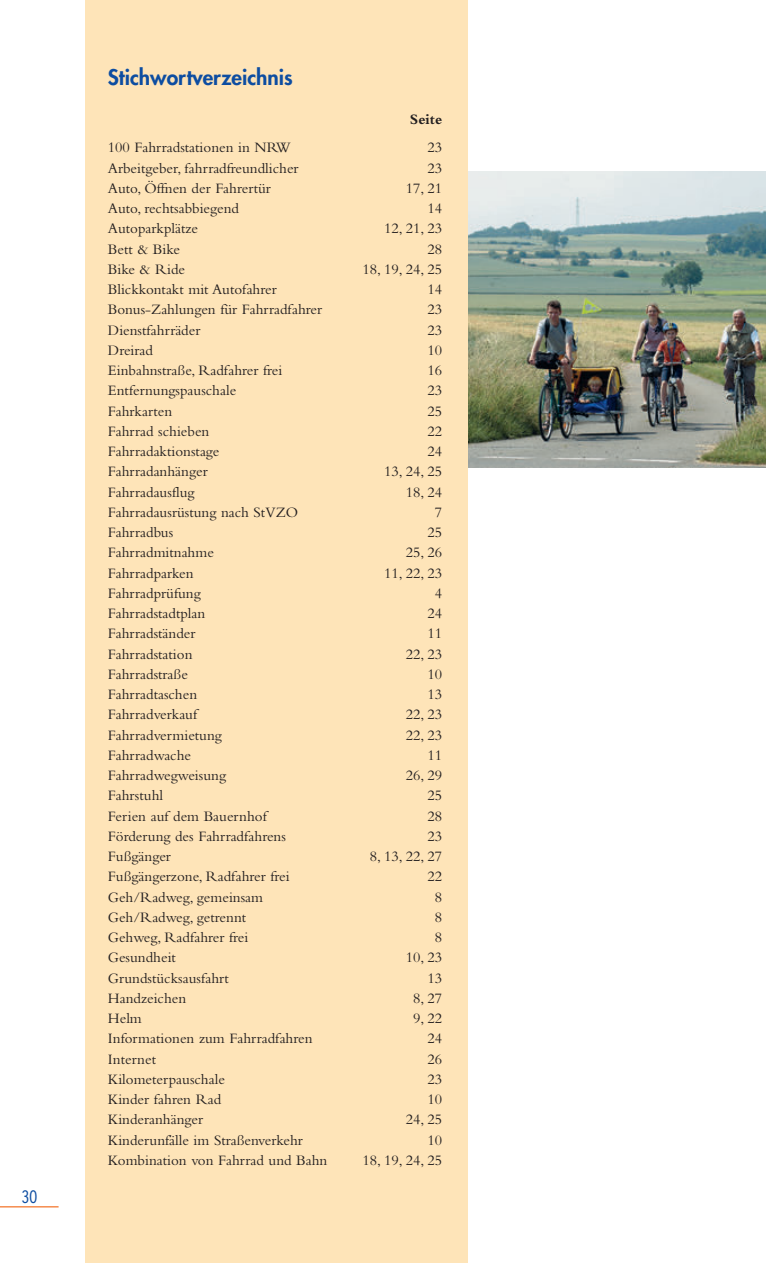
<style>
.page{position:relative;width:766px;height:1263px;background:#fff}
.page>*{position:absolute;margin:0;border:0;box-sizing:border-box;transform-origin:0 0}
.t1{font:800 21px "Futura";color:#0d4da1}
.t2{font:300 condensed 18px "Interstate";color:#0d4da1}
.t3{font:15px "Bembo";color:#231f20}
.t4{font:700 15px "Bembo";color:#231f20}
</style>
<div class="page">
<img style="left:468px;top:172px;width:297px;height:296px">
<div style="left:85px;top:0;width:383px;height:1263px;background:#fee4b8"></div>
<hr style="left:0;top:1206px;width:59px;height:1px;background:#f36e21">
<p class="t2" style="left:22px;top:1187px;width:17px">30</p>
<h1 class="t1" style="left:108px;top:63px;width:186px">Stichwortverzeichnis</h1>
<p class="t4" style="left:410px;top:111px;width:34px">Seite</p>
<p class="t3" style="left:108px;top:139px;width:184px">100 Fahrradstationen in NRW</p>
<p class="t3" style="left:427px;top:139px;width:16px">23</p>
<p class="t3" style="left:108px;top:159px;width:192px">Arbeitgeber, fahrradfreundlicher</p>
<p class="t3" style="left:427px;top:159px;width:16px">23</p>
<p class="t3" style="left:108px;top:179px;width:164px">Auto, Öffnen der Fahrertür</p>
<p class="t3" style="left:406px;top:179px;width:38px">17, 21</p>
<p class="t3" style="left:108px;top:200px;width:133px">Auto, rechtsabbiegend</p>
<p class="t3" style="left:427px;top:200px;width:16px">14</p>
<p class="t3" style="left:108px;top:220px;width:92px">Autoparkplätze</p>
<p class="t3" style="left:384px;top:220px;width:60px">12, 21, 23</p>
<p class="t3" style="left:108px;top:240px;width:74px">Bett &amp; Bike</p>
<p class="t3" style="left:427px;top:240px;width:16px">28</p>
<p class="t3" style="left:108px;top:260px;width:79px">Bike &amp; Ride</p>
<p class="t3" style="left:362px;top:260px;width:81px">18, 19, 24, 25</p>
<p class="t3" style="left:108px;top:281px;width:170px">Blickkontakt mit Autofahrer</p>
<p class="t3" style="left:427px;top:281px;width:16px">14</p>
<p class="t3" style="left:108px;top:301px;width:216px">Bonus-Zahlungen für Fahrradfahrer</p>
<p class="t3" style="left:427px;top:301px;width:16px">23</p>
<p class="t3" style="left:108px;top:321px;width:94px">Dienstfahrräder</p>
<p class="t3" style="left:427px;top:321px;width:16px">23</p>
<p class="t3" style="left:108px;top:341px;width:46px">Dreirad</p>
<p class="t3" style="left:427px;top:341px;width:16px">10</p>
<p class="t3" style="left:108px;top:362px;width:176px">Einbahnstraße, Radfahrer frei</p>
<p class="t3" style="left:427px;top:362px;width:16px">16</p>
<p class="t3" style="left:108px;top:382px;width:130px">Entfernungspauschale</p>
<p class="t3" style="left:427px;top:382px;width:16px">23</p>
<p class="t3" style="left:108px;top:402px;width:66px">Fahrkarten</p>
<p class="t3" style="left:427px;top:402px;width:16px">25</p>
<p class="t3" style="left:108px;top:422px;width:103px">Fahrrad schieben</p>
<p class="t3" style="left:427px;top:422px;width:16px">22</p>
<p class="t3" style="left:108px;top:443px;width:113px">Fahrradaktionstage</p>
<p class="t3" style="left:427px;top:443px;width:16px">24</p>
<p class="t3" style="left:108px;top:463px;width:101px">Fahrradanhänger</p>
<p class="t3" style="left:384px;top:463px;width:60px">13, 24, 25</p>
<p class="t3" style="left:108px;top:483px;width:88px">Fahrradausflug</p>
<p class="t3" style="left:406px;top:483px;width:38px">18, 24</p>
<p class="t3" style="left:108px;top:503px;width:192px">Fahrradausrüstung nach StVZO</p>
<p class="t3" style="left:435px;top:503px;width:9px">7</p>
<p class="t3" style="left:108px;top:524px;width:67px">Fahrradbus</p>
<p class="t3" style="left:427px;top:524px;width:16px">25</p>
<p class="t3" style="left:108px;top:544px;width:107px">Fahrradmitnahme</p>
<p class="t3" style="left:406px;top:544px;width:38px">25, 26</p>
<p class="t3" style="left:108px;top:564px;width:87px">Fahrradparken</p>
<p class="t3" style="left:384px;top:564px;width:60px">11, 22, 23</p>
<p class="t3" style="left:108px;top:584px;width:94px">Fahrradprüfung</p>
<p class="t3" style="left:435px;top:584px;width:9px">4</p>
<p class="t3" style="left:108px;top:605px;width:99px">Fahrradstadtplan</p>
<p class="t3" style="left:427px;top:605px;width:16px">24</p>
<p class="t3" style="left:108px;top:625px;width:89px">Fahrradständer</p>
<p class="t3" style="left:427px;top:625px;width:16px">11</p>
<p class="t3" style="left:108px;top:645px;width:86px">Fahrradstation</p>
<p class="t3" style="left:406px;top:645px;width:38px">22, 23</p>
<p class="t3" style="left:108px;top:665px;width:81px">Fahrradstraße</p>
<p class="t3" style="left:427px;top:665px;width:16px">10</p>
<p class="t3" style="left:108px;top:686px;width:91px">Fahrradtaschen</p>
<p class="t3" style="left:427px;top:686px;width:16px">13</p>
<p class="t3" style="left:108px;top:706px;width:91px">Fahrradverkauf</p>
<p class="t3" style="left:406px;top:706px;width:38px">22, 23</p>
<p class="t3" style="left:108px;top:726px;width:115px">Fahrradvermietung</p>
<p class="t3" style="left:406px;top:726px;width:38px">22, 23</p>
<p class="t3" style="left:108px;top:746px;width:85px">Fahrradwache</p>
<p class="t3" style="left:427px;top:746px;width:16px">11</p>
<p class="t3" style="left:108px;top:767px;width:120px">Fahrradwegweisung</p>
<p class="t3" style="left:406px;top:767px;width:38px">26, 29</p>
<p class="t3" style="left:108px;top:787px;width:57px">Fahrstuhl</p>
<p class="t3" style="left:427px;top:787px;width:16px">25</p>
<p class="t3" style="left:108px;top:807px;width:160px">Ferien auf dem Bauernhof</p>
<p class="t3" style="left:427px;top:807px;width:16px">28</p>
<p class="t3" style="left:108px;top:827px;width:179px">Förderung des Fahrradfahrens</p>
<p class="t3" style="left:427px;top:827px;width:16px">23</p>
<p class="t3" style="left:108px;top:848px;width:64px">Fußgänger</p>
<p class="t3" style="left:370px;top:848px;width:74px">8, 13, 22, 27</p>
<p class="t3" style="left:108px;top:868px;width:183px">Fußgängerzone, Radfahrer frei</p>
<p class="t3" style="left:427px;top:868px;width:16px">22</p>
<p class="t3" style="left:108px;top:888px;width:157px">Geh/Radweg, gemeinsam</p>
<p class="t3" style="left:435px;top:888px;width:9px">8</p>
<p class="t3" style="left:108px;top:908px;width:140px">Geh/Radweg, getrennt</p>
<p class="t3" style="left:435px;top:908px;width:9px">8</p>
<p class="t3" style="left:108px;top:929px;width:142px">Gehweg, Radfahrer frei</p>
<p class="t3" style="left:435px;top:929px;width:9px">8</p>
<p class="t3" style="left:108px;top:949px;width:69px">Gesundheit</p>
<p class="t3" style="left:406px;top:949px;width:38px">10, 23</p>
<p class="t3" style="left:108px;top:969px;width:122px">Grundstücksausfahrt</p>
<p class="t3" style="left:427px;top:969px;width:16px">13</p>
<p class="t3" style="left:108px;top:989px;width:80px">Handzeichen</p>
<p class="t3" style="left:413px;top:989px;width:31px">8, 27</p>
<p class="t3" style="left:108px;top:1010px;width:35px">Helm</p>
<p class="t3" style="left:413px;top:1010px;width:31px">9, 22</p>
<p class="t3" style="left:108px;top:1030px;width:206px">Informationen zum Fahrradfahren</p>
<p class="t3" style="left:427px;top:1030px;width:16px">24</p>
<p class="t3" style="left:108px;top:1050px;width:50px">Internet</p>
<p class="t3" style="left:427px;top:1050px;width:16px">26</p>
<p class="t3" style="left:108px;top:1070px;width:118px">Kilometerpauschale</p>
<p class="t3" style="left:427px;top:1070px;width:16px">23</p>
<p class="t3" style="left:108px;top:1091px;width:115px">Kinder fahren Rad</p>
<p class="t3" style="left:427px;top:1091px;width:16px">10</p>
<p class="t3" style="left:108px;top:1111px;width:97px">Kinderanhänger</p>
<p class="t3" style="left:406px;top:1111px;width:38px">24, 25</p>
<p class="t3" style="left:108px;top:1131px;width:196px">Kinderunfälle im Straßenverkehr</p>
<p class="t3" style="left:427px;top:1131px;width:16px">10</p>
<p class="t3" style="left:108px;top:1151px;width:221px">Kombination von Fahrrad und Bahn</p>
<p class="t3" style="left:362px;top:1151px;width:81px">18, 19, 24, 25</p>
</div>
